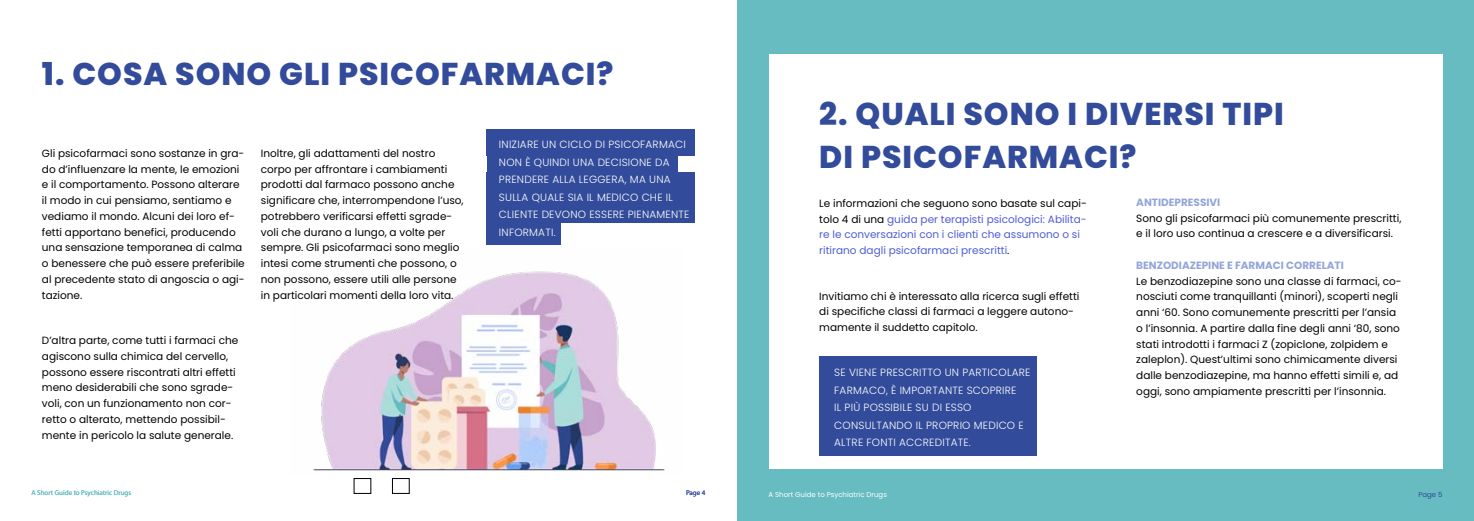
<style>
.page{position:relative;width:1474px;height:521px;background:#fff}
.page>*{position:absolute;margin:0;border:0;box-sizing:border-box;transform-origin:0 0}
.t1{font:800 31.5px/42.9px "Poppins";letter-spacing:.03em;color:#324b9a}
.t2{font:10.5px/15.8px "Poppins";color:#000}
.t3{font:300 10.5px/17.5px "Poppins";letter-spacing:.02em;color:#fff}
.t4{font:10.5px/15.8px "Poppins";color:#4f5cd7}
.t5{font:700 10.5px "Poppins";color:#93a5d9}
.t6{font:7px "Myriad Pro";color:#66bcc0}
.t7{font:7px "Poppins";color:#fff}
.t8{font:7px "Myriad Pro";color:#324b9a}
.t9{font:7px "Poppins";color:#314b9b}
.s1{color:#000}
</style>
<div class="page">
<div style="left:486px;top:172px;width:209px;height:51px;background:#324b9a"></div>
<div style="left:737px;top:0;width:736px;height:521px;background:#66bcc0"></div>
<div style="left:768px;top:55px;width:674px;height:414px;background:#fff"></div>
<div style="left:354px;top:478px;width:17px;height:16px;border:1px solid #000"></div>
<div style="left:392px;top:478px;width:17px;height:16px;border:1px solid #000"></div>
<div style="left:486px;top:150px;width:191px;height:25px;background:#324b9a"></div>
<div style="left:486px;top:203px;width:75px;height:41px;background:#324b9a"></div>
<div style="left:486px;top:129px;width:209px;height:27px;background:#324b9a"></div>
<div style="left:819px;top:378px;width:217px;height:77px;background:#324b9a"></div>
<div style="left:819px;top:357px;width:217px;height:26px;background:#324b9a"></div>
<img style="left:313px;top:271px;width:352px;height:200px">
<h1 class="t1" style="left:42px;top:53px;width:573px">1. COSA SONO GLI PSICOFARMACI?</h1>
<p class="t2" style="left:42px;top:145px;width:204px">Gli psicofarmaci sono sostanze in gra&shy;do d’influenzare la mente, le emozioni e il comportamento. Possono alterare il modo in cui pensiamo, sentiamo e vediamo il mondo. Alcuni dei loro ef&shy;fetti apportano benefici, producendo una sensazione temporanea di calma o benessere che può essere preferibile al precedente stato di angoscia o agi&shy;tazione.</p>
<p class="t2" style="left:42px;top:333px;width:198px">D’altra parte, come tutti i farmaci che agiscono sulla chimica del cervello, possono essere riscontrati altri effetti meno desiderabili che sono sgrade&shy;voli, con un funzionamento non cor&shy;retto o alterato, mettendo possibil&shy;mente in pericolo la salute generale.</p>
<p class="t2" style="left:261px;top:145px;width:204px">Inoltre, gli adattamenti del nostro corpo per affrontare i cambiamenti prodotti dal farmaco possono anche significare che, interrompendone l’uso, potrebbero verificarsi effetti sgrade&shy;voli che durano a lungo, a volte per sempre. Gli psicofarmaci sono meglio intesi come strumenti che possono, o non possono, essere utili alle persone in particolari momenti della loro vita.</p>
<p class="t3" style="left:499px;top:136px;width:192px">INIZIARE UN CICLO DI PSICOFARMACI<br>NON È QUINDI UNA DECISIONE DA<br>PRENDERE ALLA LEGGERA, MA UNA<br>SULLA QUALE SIA IL MEDICO CHE IL<br>CLIENTE DEVONO ESSERE PIENAMENTE<br>INFORMATI.</p>
<h1 class="t1" style="left:819px;top:93px;width:466px">2. QUALI SONO I DIVERSI TIPI<br>DI PSICOFARMACI?</h1>
<p class="t4" style="left:819px;top:195px;width:269px"><span class="s1">Le informazioni che seguono sono basate sul capi&shy;tolo 4 di una</span> guida per terapisti psicologici: Abilita&shy;re le conversazioni con i clienti che assumono o si ritirano dagli psicofarmaci prescritti<span class="s1">.</span></p>
<p class="t2" style="left:819px;top:288px;width:262px">Invitiamo chi è interessato alla ricerca sugli effetti di specifiche classi di farmaci a leggere autono&shy;mamente il suddetto capitolo.</p>
<p class="t3" style="left:834px;top:364px;width:198px">SE VIENE PRESCRITTO UN PARTICOLARE<br>FARMACO, È IMPORTANTE SCOPRIRE<br>IL PIÙ POSSIBILE SU DI ESSO<br>CONSULTANDO IL PROPRIO MEDICO E<br>ALTRE FONTI ACCREDITATE.</p>
<p class="t5" style="left:1136px;top:196px;width:86px">ANTIDEPRESSIVI</p>
<p class="t2" style="left:1136px;top:210px;width:267px">Sono gli psicofarmaci più comunemente prescritti, e il loro uso continua a crescere e a diversificarsi.</p>
<p class="t5" style="left:1136px;top:259px;width:209px">BENZODIAZEPINE E FARMACI CORRELATI</p>
<p class="t2" style="left:1136px;top:273px;width:267px">Le benzodiazepine sono una classe di farmaci, co&shy;nosciuti come tranquillanti (minori), scoperti negli anni ‘60. Sono comunemente prescritti per l’ansia o l’insonnia. A partire dalla fine degli anni ‘80, sono stati introdotti i farmaci Z (zopiclone, zolpidem e zaleplon). Quest’ultimi sono chimicamente diversi dalle benzodiazepine, ma hanno effetti simili e, ad oggi, sono ampiamente prescritti per l’insonnia.</p>
<p class="t6" style="left:32px;top:488px;width:101px">A Short Guide to Psychiatric Drugs</p>
<p class="t8" style="left:686px;top:488px;width:21px">Page 4</p>
<p class="t9" style="left:1418px;top:491px;width:26px">Page 5</p>
<p class="t7" style="left:768px;top:490px;width:120px">A Short Guide to Psychiatric Drugs</p>
</div>
